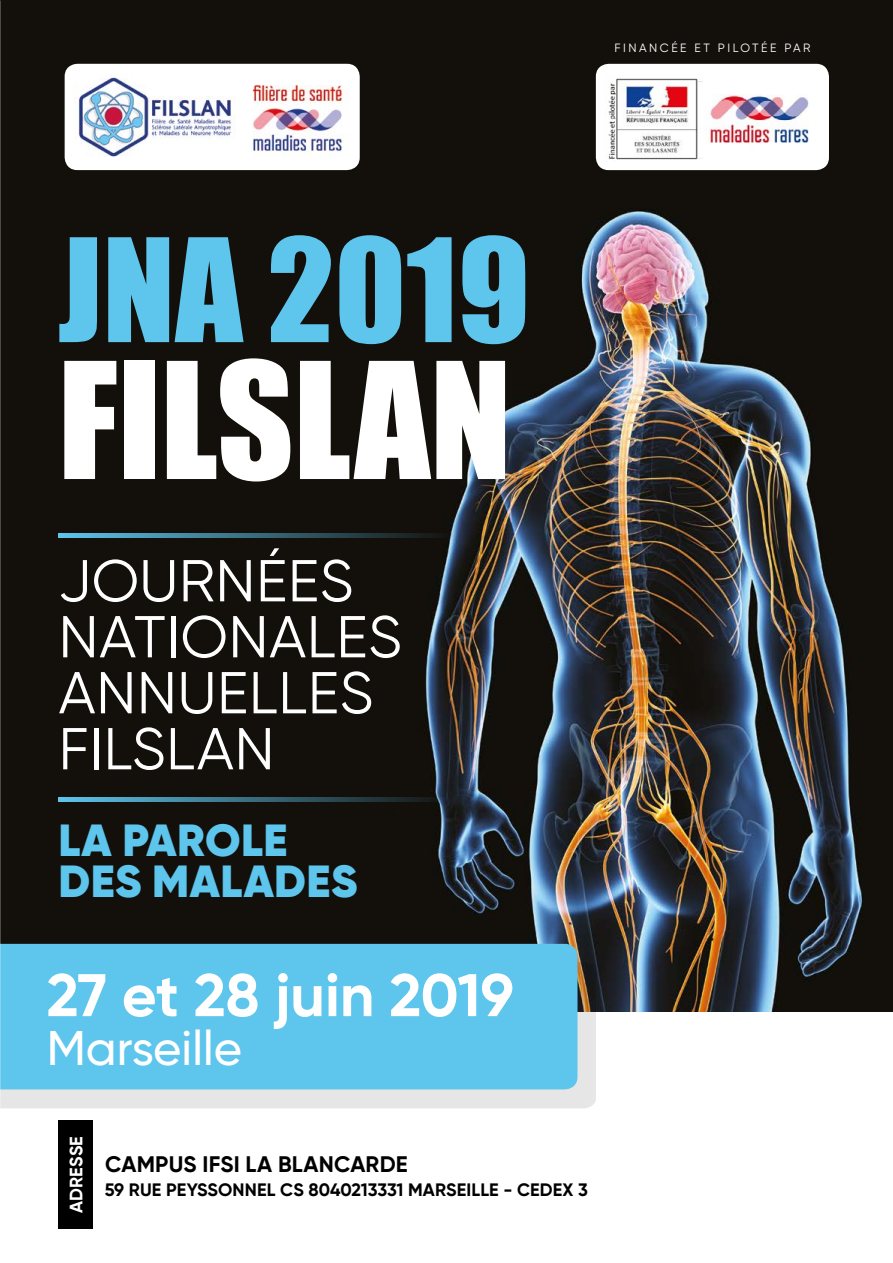
<style>
.page{position:relative;width:893px;height:1263px;background:#fff}
.page>*{position:absolute;margin:0;border:0;box-sizing:border-box;transform-origin:0 0}
.t1{font:149.4px "Impact";color:#fff}
.t2{font:132.75px "Impact";letter-spacing:.005em;color:#5ec5ed}
.t3{font:700 60px "Gilroy";letter-spacing:-.005em;color:#fff}
.t4{font:58.95px/55.9px "Gilroy";letter-spacing:.01em;color:#fff}
.t5{font:500 48.6px "Gilroy";color:#fff}
.t6{font:900 45px/40.5px "Gilroy";letter-spacing:.01em;color:#5ec5ed}
.t7{font:700 22.5px "Gilroy";letter-spacing:.01em;color:#000}
.t8{font:700 18px "Gilroy";letter-spacing:.005em;color:#000}
.t9{font:700 18px "Gilroy";letter-spacing:.01em;color:#fff}
.t10{font:12px "Gilroy";letter-spacing:.21em;color:#fff}
</style>
<div class="page">
<img style="left:0;top:0;width:893px;height:1011px">
<div style="left:0;top:962px;width:596px;height:146px;background:#000;opacity:.1"></div>
<div style="left:0;top:944px;width:577px;height:145px;background:#5ec5ed"></div>
<svg style="left:58px;top:533px;width:395px;height:4px;background:#396c7e"></svg>
<svg style="left:58px;top:797px;width:395px;height:5px;background:#396c7f"></svg>
<div style="left:65px;top:64px;width:295px;height:106px;background:#fff;border-radius:13px"></div>
<div style="left:596px;top:64px;width:233px;height:106px;background:#fff;border-radius:13px"></div>
<img style="left:74px;top:75px;width:160px;height:82px">
<img style="left:252px;top:84px;width:97px;height:72px">
<div style="left:58px;top:1120px;width:34px;height:109px;background:#000"></div>
<img style="left:706px;top:94px;width:103px;height:49px">
<img style="left:608px;top:78px;width:94px;height:82px">
<p class="t10" style="left:614px;top:41px;width:198px">FINANCÉE ET PILOTÉE PAR</p>
<h2 class="t2" style="left:58px;top:187px;width:473px">JNA 2019</h2>
<h1 class="t1" style="left:58px;top:304px;width:455px">FILSLAN</h1>
<h3 class="t4" style="left:59px;top:552px;width:345px">JOURNÉES<br>NATIONALES<br>ANNUELLES<br>FILSLAN</h3>
<h3 class="t6" style="left:58px;top:820px;width:301px">LA PAROLE<br>DES MALADES</h3>
<h3 class="t3" style="left:47px;top:958px;width:468px">27 et 28 juin 2019</h3>
<h3 class="t5" style="left:47px;top:1018px;width:197px">Marseille</h3>
<p class="t9" style="left:65px;top:1213px;width:78px;rotate:-90deg">ADRESSE</p>
<p class="t7" style="left:105px;top:1150px;width:304px">CAMPUS IFSI LA BLANCARDE</p>
<p class="t8" style="left:105px;top:1178px;width:484px">59 RUE PEYSSONNEL CS 8040213331 MARSEILLE - CEDEX 3</p>
</div>
